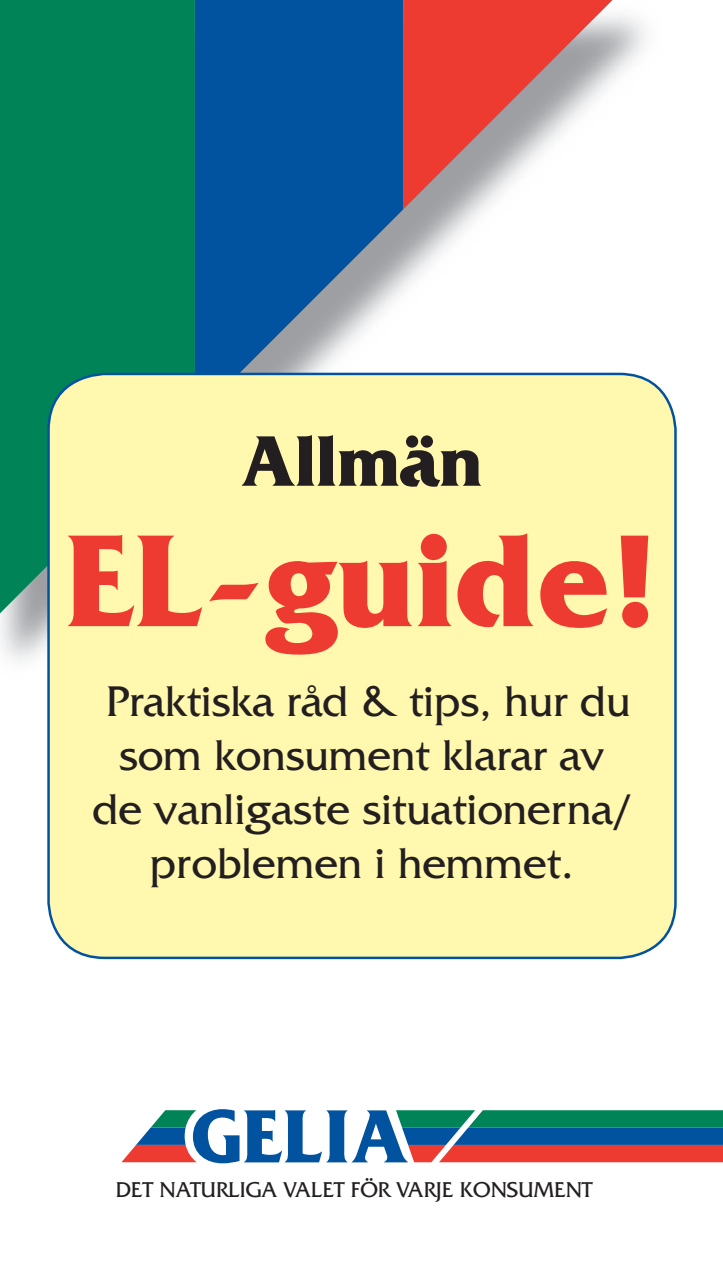
<style>
.page{position:relative;width:723px;height:1276px;background:#fff}
.page>*{position:absolute;margin:0;border:0;box-sizing:border-box;transform-origin:0 0}
.t1{font:700 137.5px "Friz Quadrata";color:#ee3b32}
.t2{font:700 75px "Friz Quadrata";color:#231f20}
.t3{font:45px/54px "Friz Quadrata";color:#231f20;text-align:center}
.t4{font:22.5px "Friz Quadrata";color:#231f20}
</style>
<div class="page">
<svg style="left:121px;top:1109px;width:602px;height:54px"></svg>
<div style="left:0;top:0;width:195px;height:628px;background:#008457"></div>
<svg style="left:195px;top:0;width:208px;height:371px;background:#2166a6"></svg>
<svg style="left:403px;top:0;width:252px;height:209px"></svg>
<div style="left:46px;top:371px;width:631px;height:586px;background:#fff8ae"></div>
<h2 class="t2" style="left:241px;top:420px;width:243px">Allmän</h2>
<h1 class="t1" style="left:66px;top:505px;width:593px">EL-guide!</h1>
<p class="t3" style="left:92px;top:674px;width:540px">Praktiska råd &amp; tips, hur du som konsument klarar av de vanligaste situationerna/ problemen i hemmet.</p>
<p class="t4" style="left:116px;top:1177px;width:478px">DET NATURLIGA VALET FÖR VARJE KONSUMENT</p>
</div>
